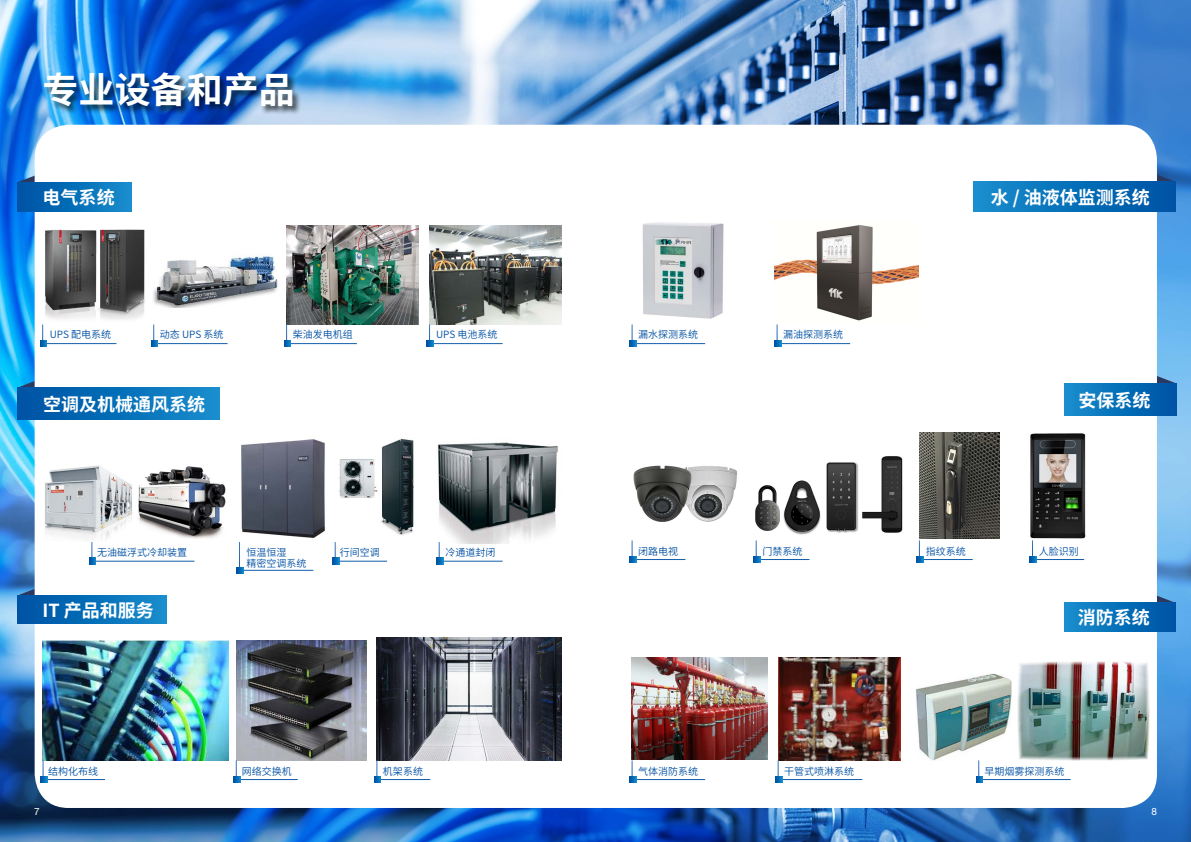
<style>
.page{position:relative;width:1191px;height:842px;background:#fff}
.page>*{position:absolute;margin:0;border:0;box-sizing:border-box;transform-origin:0 0}
.t1{font:700 36px "Source Han Sans CN";color:#fff}
.t2{font:700 18px "Source Han Sans CN";color:#fff}
.t3{font:10px/11px "Source Han Sans CN";color:#0050a3}
.t4{font:10px "Helvetica Neue LT Std";color:#fff}
</style>
<div class="page">
<img style="left:0;top:0;width:1191px;height:842px">
<svg style="left:17px;top:169px;width:18px;height:13px"></svg>
<svg style="left:1157px;top:168px;width:19px;height:14px"></svg>
<svg style="left:1157px;top:370px;width:19px;height:13px"></svg>
<svg style="left:1157px;top:589px;width:19px;height:14px"></svg>
<svg style="left:18px;top:374px;width:17px;height:14px"></svg>
<svg style="left:18px;top:582px;width:17px;height:13px"></svg>
<div style="left:35px;top:125px;width:1122px;height:683px;background:#fff;border-radius:34px"></div>
<div style="left:17px;top:182px;width:114px;height:29px;background:linear-gradient(to right,#0051a3,#158ccc)"></div>
<div style="left:973px;top:182px;width:202px;height:29px;background:linear-gradient(to right,#168ecd,#0052a4)"></div>
<div style="left:1064px;top:383px;width:112px;height:33px;background:linear-gradient(to right,#178ece,#0052a4)"></div>
<div style="left:1064px;top:603px;width:111px;height:29px;background:linear-gradient(to right,#178ece,#0052a4)"></div>
<div style="left:17px;top:388px;width:203px;height:32px;background:linear-gradient(to right,#0051a4,#168dcd)"></div>
<div style="left:17px;top:595px;width:150px;height:28px;background:linear-gradient(to right,#0051a3,#168dcd)"></div>
<div style="left:44px;top:72px;width:258px;height:44px;background:#000;opacity:.75"></div>
<img style="left:153px;top:256px;width:125px;height:51px">
<img style="left:287px;top:226px;width:131px;height:99px">
<img style="left:429px;top:226px;width:132px;height:99px">
<img style="left:44px;top:465px;width:89px;height:74px">
<img style="left:138px;top:466px;width:88px;height:73px">
<img style="left:241px;top:439px;width:84px;height:99px">
<img style="left:339px;top:438px;width:75px;height:97px">
<img style="left:437px;top:442px;width:121px;height:101px">
<img style="left:43px;top:641px;width:185px;height:120px">
<img style="left:236px;top:641px;width:130px;height:120px">
<img style="left:376px;top:637px;width:185px;height:123px">
<img style="left:642px;top:223px;width:82px;height:96px">
<img style="left:774px;top:225px;width:144px;height:96px">
<img style="left:633px;top:465px;width:104px;height:57px">
<img style="left:919px;top:432px;width:80px;height:106px">
<img style="left:1030px;top:433px;width:56px;height:106px">
<img style="left:631px;top:657px;width:136px;height:102px">
<img style="left:778px;top:657px;width:122px;height:103px">
<img style="left:915px;top:673px;width:96px;height:87px">
<img style="left:1018px;top:662px;width:131px;height:98px">
<img style="left:45px;top:229px;width:100px;height:91px">
<svg style="left:40px;top:324px;width:77px;height:23px"></svg>
<svg style="left:89px;top:542px;width:106px;height:22px"></svg>
<svg style="left:40px;top:760px;width:66px;height:23px"></svg>
<svg style="left:234px;top:760px;width:64px;height:23px"></svg>
<svg style="left:374px;top:760px;width:57px;height:23px"></svg>
<svg style="left:629px;top:760px;width:76px;height:23px"></svg>
<svg style="left:775px;top:760px;width:87px;height:23px"></svg>
<svg style="left:976px;top:760px;width:95px;height:23px"></svg>
<svg style="left:237px;top:542px;width:77px;height:32px"></svg>
<svg style="left:333px;top:542px;width:54px;height:22px"></svg>
<svg style="left:436px;top:542px;width:67px;height:22px"></svg>
<svg style="left:151px;top:324px;width:77px;height:23px"></svg>
<svg style="left:284px;top:324px;width:73px;height:23px"></svg>
<svg style="left:427px;top:324px;width:76px;height:23px"></svg>
<svg style="left:629px;top:324px;width:76px;height:23px"></svg>
<svg style="left:629px;top:540px;width:57px;height:23px"></svg>
<svg style="left:753px;top:540px;width:57px;height:23px"></svg>
<svg style="left:917px;top:540px;width:56px;height:23px"></svg>
<svg style="left:1030px;top:540px;width:54px;height:23px"></svg>
<svg style="left:774px;top:324px;width:76px;height:23px"></svg>
<img style="left:783px;top:480px;width:37px;height:55px">
<img style="left:755px;top:485px;width:24px;height:46px">
<img style="left:862px;top:456px;width:41px;height:77px">
<img style="left:826px;top:462px;width:33px;height:71px">
<h1 class="t1" style="left:43px;top:70px;width:253px">专业设备和产品</h1>
<h2 class="t2" style="left:43px;top:188px;width:74px">电气系统</h2>
<h2 class="t2" style="left:990px;top:187px;width:161px">水 / 油液体监测系统</h2>
<p class="t3" style="left:50px;top:329px;width:63px">UPS 配电系统</p>
<p class="t3" style="left:160px;top:329px;width:65px">动态 UPS 系统</p>
<p class="t3" style="left:293px;top:329px;width:61px">柴油发电机组</p>
<p class="t3" style="left:436px;top:329px;width:63px">UPS 电池系统</p>
<p class="t3" style="left:638px;top:329px;width:61px">漏水探测系统</p>
<p class="t3" style="left:783px;top:329px;width:61px">漏油探测系统</p>
<h2 class="t2" style="left:43px;top:394px;width:163px">空调及机械通风系统</h2>
<h2 class="t2" style="left:1078px;top:390px;width:73px">安保系统</h2>
<p class="t3" style="left:97px;top:547px;width:91px">无油磁浮式冷却装置</p>
<h2 class="t2" style="left:43px;top:600px;width:113px">IT 产品和服务</h2>
<p class="t3" style="left:247px;top:547px;width:62px">恒温恒湿<br>精密空调系统</p>
<p class="t3" style="left:340px;top:547px;width:41px">行间空调</p>
<p class="t3" style="left:445px;top:547px;width:51px">冷通道封闭</p>
<p class="t3" style="left:638px;top:546px;width:41px">闭路电视</p>
<p class="t3" style="left:762px;top:546px;width:41px">门禁系统</p>
<p class="t3" style="left:925px;top:546px;width:41px">指纹系统</p>
<p class="t3" style="left:1038px;top:546px;width:41px">人脸识别</p>
<h2 class="t2" style="left:1077px;top:608px;width:73px">消防系统</h2>
<p class="t3" style="left:48px;top:766px;width:51px">结构化布线</p>
<p class="t3" style="left:242px;top:766px;width:52px">网络交换机</p>
<p class="t3" style="left:383px;top:766px;width:41px">机架系统</p>
<p class="t3" style="left:638px;top:766px;width:61px">气体消防系统</p>
<p class="t3" style="left:784px;top:766px;width:71px">干管式喷淋系统</p>
<p class="t3" style="left:984px;top:766px;width:82px">早期烟雾探测系统</p>
<p class="t4" style="left:34px;top:805px;width:7px">7</p>
<p class="t4" style="left:1151px;top:805px;width:7px">8</p>
</div>
